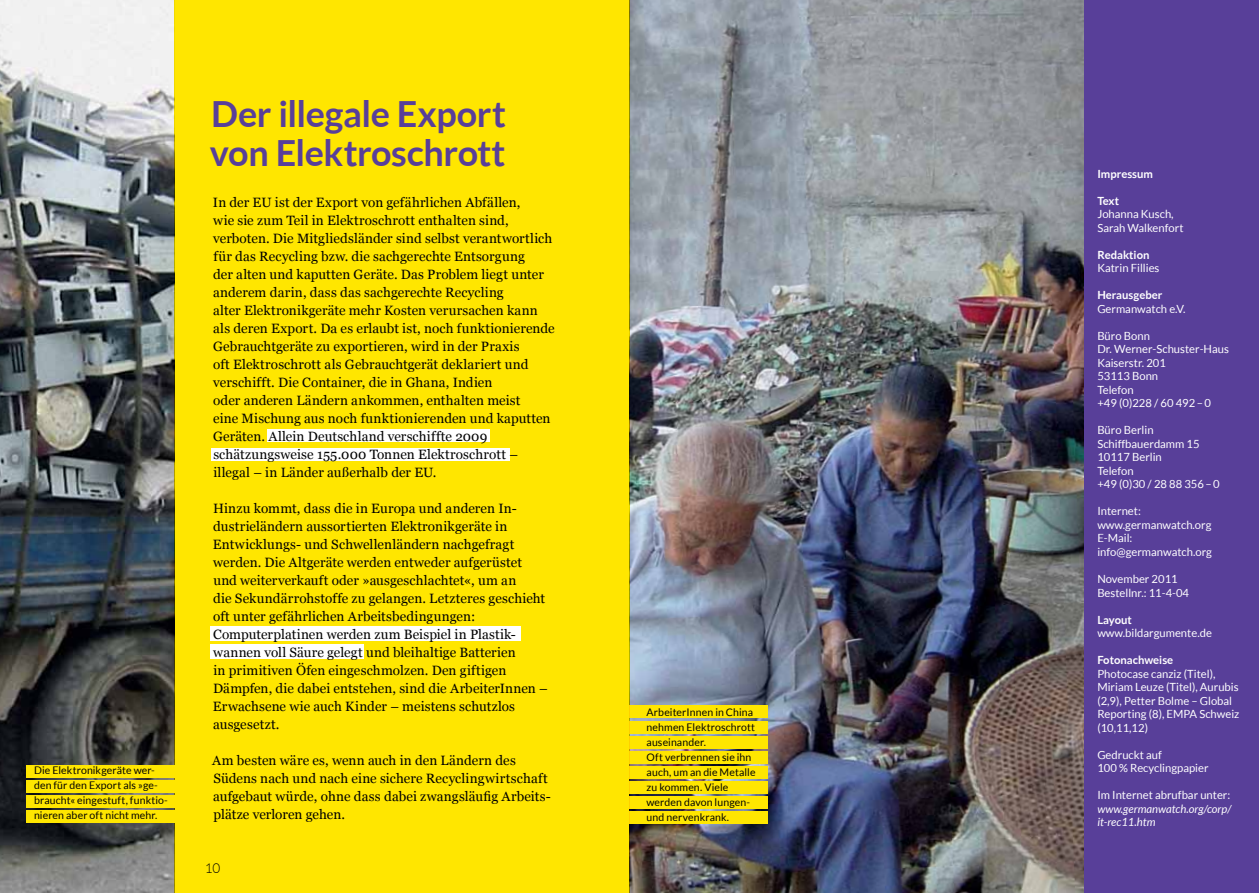
<style>
.page{position:relative;width:1259px;height:893px;background:#fff}
.page>*{position:absolute;margin:0;border:0;box-sizing:border-box;transform-origin:0 0}
.t1{font:700 36px/39px "Lato";letter-spacing:-.01em;color:#583f99}
.t2{font:13.5px/18px "Georgia";letter-spacing:.01em;color:#000}
.t3{font:300 13.5px "Lato";color:#000}
.t4{font:11.25px/13.5px "Lato";color:#fff}
.t5{font:700 11.25px "Lato";color:#fff}
.t6{font:italic 11.25px/13.5px "Lato";color:#fff}
.t7{font:10.5px/15px "Lato";letter-spacing:.015em;color:#000}
</style>
<div class="page">
<img style="left:0;top:0;width:174px;height:893px">
<img style="left:629px;top:0;width:455px;height:893px">
<div style="left:1084px;top:0;width:175px;height:893px;background:#583f99"></div>
<div style="left:629px;top:751px;width:138px;height:13px;background:#ffe600"></div>
<div style="left:629px;top:705px;width:138px;height:13px;background:#ffe600"></div>
<div style="left:629px;top:766px;width:138px;height:13px;background:#ffe600"></div>
<div style="left:629px;top:721px;width:138px;height:12px;background:#ffe600"></div>
<div style="left:629px;top:781px;width:138px;height:13px;background:#ffe600"></div>
<div style="left:629px;top:736px;width:138px;height:12px;background:#ffe600"></div>
<div style="left:629px;top:796px;width:138px;height:13px;background:#ffe600"></div>
<div style="left:629px;top:811px;width:138px;height:13px;background:#ffe600"></div>
<div style="left:174px;top:0;width:455px;height:893px;background:#ffe600"></div>
<div style="left:210px;top:627px;width:310px;height:14px;background:#fff"></div>
<div style="left:267px;top:429px;width:222px;height:13px;background:#fff"></div>
<div style="left:210px;top:448px;width:299px;height:13px;background:#fff"></div>
<div style="left:210px;top:645px;width:154px;height:14px;background:#fff"></div>
<div style="left:27px;top:765px;width:153px;height:12px;background:#ffe600"></div>
<div style="left:27px;top:780px;width:153px;height:13px;background:#ffe600"></div>
<div style="left:27px;top:795px;width:153px;height:13px;background:#ffe600"></div>
<div style="left:27px;top:810px;width:153px;height:13px;background:#ffe600"></div>
<p class="t7" style="left:34px;top:763px;width:135px">Die Elektronikgeräte wer&shy;den für den Export als »ge&shy;braucht« eingestuft, funktio&shy;nieren aber oft nicht mehr.</p>
<h1 class="t1" style="left:210px;top:94px;width:297px">Der illegale Export von Elektroschrott</h1>
<p class="t2" style="left:213px;top:194px;width:343px">In der EU ist der Export von gefährlichen Abfällen,<br>wie sie zum Teil in Elektroschrott enthalten sind, verboten. Die Mitgliedsländer sind selbst verantwortlich für das Recycling bzw. die sachgerechte Entsorgung<br>der alten und kaputten Geräte. Das Problem liegt unter anderem darin, dass das sachgerechte Recycling<br>alter Elektronikgeräte mehr Kosten verursachen kann als deren Export. Da es erlaubt ist, noch funktionierende Gebrauchtgeräte zu exportieren, wird in der Praxis<br>oft Elektroschrott als Gebrauchtgerät deklariert und verschifft. Die Container, die in Ghana, Indien<br>oder anderen Ländern ankommen, enthalten meist<br>eine Mischung aus noch funktionierenden und kaputten Geräten. Allein Deutschland verschiffte 2009 schätzungsweise 155.000 Tonnen Elektroschrott – illegal – in Länder außerhalb der EU.</p>
<p class="t2" style="left:213px;top:500px;width:336px">Hinzu kommt, dass die in Europa und anderen In&shy;dustrieländern aussortierten Elektronikgeräte in Entwicklungs- und Schwellenländern nachgefragt werden. Die Altgeräte werden entweder aufgerüstet und weiterverkauft oder »ausgeschlachtet«, um an<br>die Sekundärrohstoffe zu gelangen. Letzteres geschieht oft unter gefährlichen Arbeitsbedingungen:<br>Computerplatinen werden zum Beispiel in Plastik&shy;wannen voll Säure gelegt und bleihaltige Batterien<br>in primitiven Öfen eingeschmolzen. Den giftigen Dämpfen, die dabei entstehen, sind die ArbeiterInnen – Erwachsene wie auch Kinder – meistens schutzlos ausgesetzt.</p>
<p class="t2" style="left:212px;top:752px;width:340px">Am besten wäre es, wenn auch in den Ländern des Südens nach und nach eine sichere Recyclingwirtschaft aufgebaut würde, ohne dass dabei zwangsläufig Arbeits&shy;plätze verloren gehen.</p>
<p class="t3" style="left:205px;top:861px;width:17px">10</p>
<p class="t7" style="left:646px;top:704px;width:111px">ArbeiterInnen in China nehmen Elektroschrott auseinander.<br>Oft verbrennen sie ihn auch, um an die Metalle zu kommen. Viele werden davon lungen&shy;und nervenkrank.</p>
<p class="t5" style="left:1097px;top:167px;width:57px">Impressum</p>
<p class="t5" style="left:1097px;top:194px;width:23px">Text</p>
<p class="t4" style="left:1097px;top:208px;width:88px">Johanna Kusch,<br>Sarah Walkenfort</p>
<p class="t5" style="left:1097px;top:248px;width:54px">Redaktion</p>
<p class="t4" style="left:1097px;top:262px;width:64px">Katrin Fillies</p>
<p class="t5" style="left:1097px;top:289px;width:66px">Herausgeber</p>
<p class="t4" style="left:1097px;top:302px;width:90px">Germanwatch e.V.</p>
<p class="t4" style="left:1097px;top:329px;width:133px">Büro Bonn<br>Dr. Werner-Schuster-Haus<br>Kaiserstr. 201<br>53113 Bonn<br>Telefon<br>+49 (0)228 / 60 492–0</p>
<p class="t4" style="left:1097px;top:424px;width:124px">Büro Berlin<br>Schiffbauerdamm 15<br>10117 Berlin<br>Telefon<br>+49 (0)30 / 28 88 356–0</p>
<p class="t4" style="left:1097px;top:505px;width:116px">Internet: www.germanwatch.org<br>E-Mail: info@germanwatch.org</p>
<p class="t4" style="left:1097px;top:572px;width:93px">November 2011<br>Bestellnr.: 11-4-04</p>
<p class="t5" style="left:1097px;top:613px;width:36px">Layout</p>
<p class="t4" style="left:1097px;top:626px;width:116px">www.bildargumente.de</p>
<p class="t5" style="left:1097px;top:653px;width:77px">Fotonachweise</p>
<p class="t4" style="left:1097px;top:667px;width:143px">Photocase canziz (Titel),<br>Miriam Leuze (Titel), Aurubis (2,9), Petter Bolme – Global<br>Reporting (8), EMPA Schweiz (10,11,12)</p>
<p class="t4" style="left:1097px;top:748px;width:113px">Gedruckt auf<br>100 % Recyclingpapier</p>
<p class="t4" style="left:1097px;top:788px;width:134px">Im Internet abrufbar unter:</p>
<p class="t6" style="left:1097px;top:802px;width:135px">www.germanwatch.org/corp/ it-rec11.htm</p>
</div>
